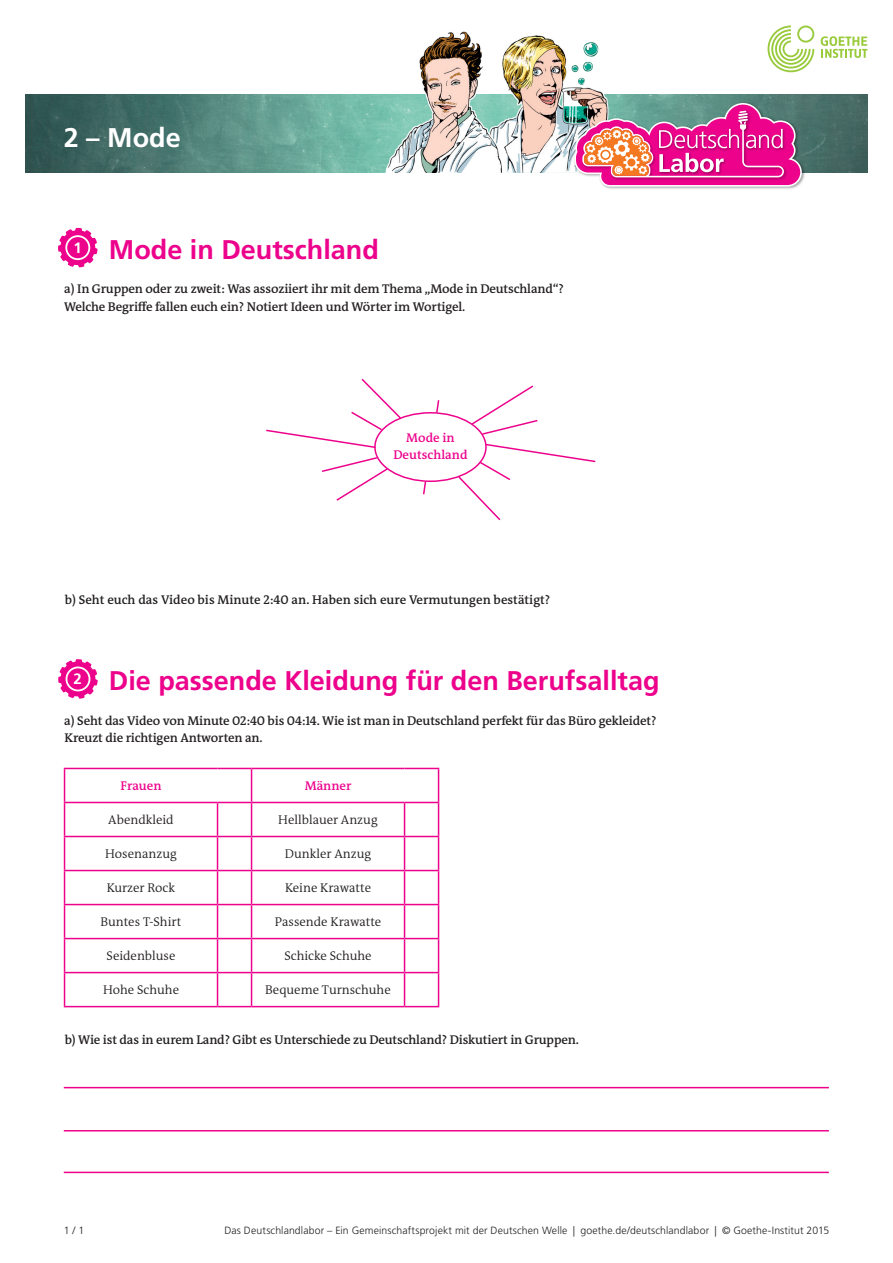
<style>
.page{position:relative;width:893px;height:1263px;background:#fff}
.page>*{position:absolute;margin:0;border:0;box-sizing:border-box;transform-origin:0 0}
.t1{font:700 27px "Frutiger LT Std";color:#ed028c}
.t2{font:700 27px "Frutiger LT Std";color:#fff}
.t3{font:700 15px "Frutiger LT Std";color:#fff}
.t4{font:600 12.75px/17.2px "DW The Antiqua B W6";letter-spacing:-.01em;color:#231f20}
.t5{font:300 12.75px "DW The Antiqua B W4";color:#231f20}
.t6{font:600 12.75px/17.2px "DW The Antiqua B W6";color:#ed028c;text-align:center}
.t7{font:300 10.5px "Frutiger LT Std";letter-spacing:.01em;color:#231f20}
</style>
<div class="page">
<img style="left:26px;top:95px;width:841px;height:77px">
<svg style="left:767px;top:26px;width:47px;height:46px"></svg>
<svg style="left:821px;top:36px;width:46px;height:22px"></svg>
<img style="left:511px;top:35px;width:103px;height:138px">
<img style="left:372px;top:31px;width:139px;height:142px">
<img style="left:572px;top:101px;width:234px;height:88px">
<svg style="left:574px;top:102px;width:229px;height:85px"></svg>
<svg style="left:58px;top:228px;width:40px;height:39px"></svg>
<div style="left:67px;top:237px;width:21px;height:21px;background:#ed028c;border-radius:50%"></div>
<svg style="left:58px;top:659px;width:40px;height:40px"></svg>
<div style="left:67px;top:668px;width:22px;height:21px;background:#ed028c;border-radius:50%"></div>
<hr style="left:64px;top:768px;width:154px;height:1px;background:#ed028c">
<hr style="left:64px;top:769px;width:1px;height:33px;background:#ed028c">
<hr style="left:218px;top:768px;width:34px;height:1px;background:#ed028c">
<hr style="left:252px;top:768px;width:153px;height:1px;background:#ed028c">
<hr style="left:251px;top:769px;width:1px;height:33px;background:#ed028c">
<hr style="left:405px;top:768px;width:34px;height:1px;background:#ed028c">
<hr style="left:438px;top:769px;width:1px;height:33px;background:#ed028c">
<hr style="left:64px;top:802px;width:154px;height:1px;background:#ed028c">
<hr style="left:64px;top:803px;width:1px;height:33px;background:#ed028c">
<hr style="left:218px;top:802px;width:34px;height:1px;background:#ed028c">
<hr style="left:217px;top:803px;width:1px;height:33px;background:#ed028c">
<hr style="left:252px;top:802px;width:153px;height:1px;background:#ed028c">
<hr style="left:251px;top:803px;width:1px;height:33px;background:#ed028c">
<hr style="left:405px;top:802px;width:34px;height:1px;background:#ed028c">
<hr style="left:404px;top:803px;width:1px;height:33px;background:#ed028c">
<hr style="left:438px;top:803px;width:1px;height:33px;background:#ed028c">
<hr style="left:64px;top:836px;width:154px;height:1px;background:#ed028c">
<hr style="left:64px;top:837px;width:1px;height:33px;background:#ed028c">
<hr style="left:218px;top:836px;width:34px;height:1px;background:#ed028c">
<hr style="left:217px;top:837px;width:1px;height:33px;background:#ed028c">
<hr style="left:252px;top:836px;width:153px;height:1px;background:#ed028c">
<hr style="left:251px;top:837px;width:1px;height:33px;background:#ed028c">
<hr style="left:405px;top:836px;width:34px;height:1px;background:#ed028c">
<hr style="left:404px;top:837px;width:1px;height:33px;background:#ed028c">
<hr style="left:438px;top:837px;width:1px;height:33px;background:#ed028c">
<hr style="left:64px;top:870px;width:154px;height:1px;background:#ed028c">
<hr style="left:64px;top:871px;width:1px;height:33px;background:#ed028c">
<hr style="left:218px;top:870px;width:34px;height:1px;background:#ed028c">
<hr style="left:217px;top:871px;width:1px;height:33px;background:#ed028c">
<hr style="left:252px;top:870px;width:153px;height:1px;background:#ed028c">
<hr style="left:251px;top:871px;width:1px;height:33px;background:#ed028c">
<hr style="left:405px;top:870px;width:34px;height:1px;background:#ed028c">
<hr style="left:404px;top:871px;width:1px;height:33px;background:#ed028c">
<hr style="left:438px;top:871px;width:1px;height:33px;background:#ed028c">
<hr style="left:64px;top:904px;width:154px;height:1px;background:#ed028c">
<hr style="left:64px;top:905px;width:1px;height:33px;background:#ed028c">
<hr style="left:218px;top:904px;width:34px;height:1px;background:#ed028c">
<hr style="left:217px;top:905px;width:1px;height:33px;background:#ed028c">
<hr style="left:252px;top:904px;width:153px;height:1px;background:#ed028c">
<hr style="left:251px;top:905px;width:1px;height:33px;background:#ed028c">
<hr style="left:405px;top:904px;width:34px;height:1px;background:#ed028c">
<hr style="left:404px;top:905px;width:1px;height:33px;background:#ed028c">
<hr style="left:438px;top:905px;width:1px;height:33px;background:#ed028c">
<hr style="left:64px;top:938px;width:154px;height:1px;background:#ed028c">
<hr style="left:64px;top:939px;width:1px;height:33px;background:#ed028c">
<hr style="left:218px;top:938px;width:34px;height:1px;background:#ed028c">
<hr style="left:217px;top:939px;width:1px;height:33px;background:#ed028c">
<hr style="left:252px;top:938px;width:153px;height:1px;background:#ed028c">
<hr style="left:251px;top:939px;width:1px;height:33px;background:#ed028c">
<hr style="left:405px;top:938px;width:34px;height:1px;background:#ed028c">
<hr style="left:404px;top:939px;width:1px;height:33px;background:#ed028c">
<hr style="left:438px;top:939px;width:1px;height:33px;background:#ed028c">
<hr style="left:64px;top:972px;width:154px;height:1px;background:#ed028c">
<hr style="left:64px;top:973px;width:1px;height:33px;background:#ed028c">
<hr style="left:218px;top:972px;width:34px;height:1px;background:#ed028c">
<hr style="left:217px;top:973px;width:1px;height:33px;background:#ed028c">
<hr style="left:252px;top:972px;width:153px;height:1px;background:#ed028c">
<hr style="left:251px;top:973px;width:1px;height:33px;background:#ed028c">
<hr style="left:405px;top:972px;width:34px;height:1px;background:#ed028c">
<hr style="left:404px;top:973px;width:1px;height:33px;background:#ed028c">
<hr style="left:438px;top:973px;width:1px;height:33px;background:#ed028c">
<hr style="left:64px;top:1006px;width:154px;height:1px;background:#ed028c">
<hr style="left:218px;top:1006px;width:34px;height:1px;background:#ed028c">
<hr style="left:252px;top:1006px;width:153px;height:1px;background:#ed028c">
<hr style="left:405px;top:1006px;width:34px;height:1px;background:#ed028c">
<hr style="left:64px;top:1087px;width:765px;height:1px;background:#ed028c">
<hr style="left:64px;top:1130px;width:765px;height:1px;background:#ed028c">
<hr style="left:64px;top:1172px;width:765px;height:1px;background:#ed028c">
<div style="left:374px;top:412px;width:113px;height:70px;border:2px solid #ed028c;border-radius:50%"></div>
<svg style="left:457px;top:443px;width:139px;height:78px"></svg>
<svg style="left:470px;top:385px;width:68px;height:51px"></svg>
<svg style="left:422px;top:480px;width:5px;height:15px"></svg>
<svg style="left:435px;top:400px;width:5px;height:14px"></svg>
<svg style="left:266px;top:378px;width:137px;height:71px"></svg>
<svg style="left:322px;top:456px;width:67px;height:45px"></svg>
<h1 class="t2" style="left:64px;top:121px;width:119px">2 – Mode</h1>
<h1 class="t1" style="left:109px;top:234px;width:271px">Mode in Deutschland</h1>
<p class="t4" style="left:64px;top:280px;width:501px">a) In Gruppen oder zu zweit: Was assoziiert ihr mit dem Thema „Mode in Deutschland“?<br>Welche Begriffe fallen euch ein? Notiert Ideen und Wörter im Wortigel.</p>
<p class="t3" style="left:73px;top:239px;width:10px">1</p>
<p class="t6" style="left:393px;top:429px;width:76px">Mode in<br>Deutschland</p>
<p class="t4" style="left:65px;top:591px;width:487px">b) Seht euch das Video bis Minute 2:40 an. Haben sich eure Vermutungen bestätigt?</p>
<h1 class="t1" style="left:109px;top:665px;width:552px">Die passende Kleidung für den Berufsalltag</h1>
<p class="t4" style="left:64px;top:712px;width:594px">a) Seht das Video von Minute 02:40 bis 04:14. Wie ist man in Deutschland perfekt für das Büro gekleidet?<br>Kreuzt die richtigen Antworten an.</p>
<p class="t3" style="left:74px;top:670px;width:10px">2</p>
<p class="t6" style="left:121px;top:777px;width:42px">Frauen</p>
<p class="t6" style="left:305px;top:777px;width:48px">Männer</p>
<p class="t5" style="left:108px;top:812px;width:67px">Abendkleid</p>
<p class="t5" style="left:278px;top:812px;width:101px">Hellblauer Anzug</p>
<p class="t5" style="left:105px;top:846px;width:73px">Hosenanzug</p>
<p class="t5" style="left:285px;top:846px;width:88px">Dunkler Anzug</p>
<p class="t5" style="left:107px;top:880px;width:70px">Kurzer Rock</p>
<p class="t5" style="left:285px;top:880px;width:88px">Keine Krawatte</p>
<p class="t5" style="left:101px;top:914px;width:82px">Buntes T-Shirt</p>
<p class="t5" style="left:275px;top:914px;width:108px">Passende Krawatte</p>
<p class="t5" style="left:107px;top:948px;width:70px">Seidenbluse</p>
<p class="t5" style="left:284px;top:948px;width:89px">Schicke Schuhe</p>
<p class="t5" style="left:103px;top:982px;width:78px">Hohe Schuhe</p>
<p class="t5" style="left:265px;top:982px;width:127px">Bequeme Turnschuhe</p>
<p class="t4" style="left:65px;top:1031px;width:516px">b) Wie ist das in eurem Land? Gibt es Unterschiede zu Deutschland? Diskutiert in Gruppen.</p>
<p class="t7" style="left:64px;top:1224px;width:22px">1 / 1</p>
<p class="t7" style="left:225px;top:1224px;width:606px">Das Deutschlandlabor – Ein Gemeinschaftsprojekt mit der Deutschen Welle | goethe.de/deutschlandlabor | © Goethe-Institut 2015</p>
</div>
